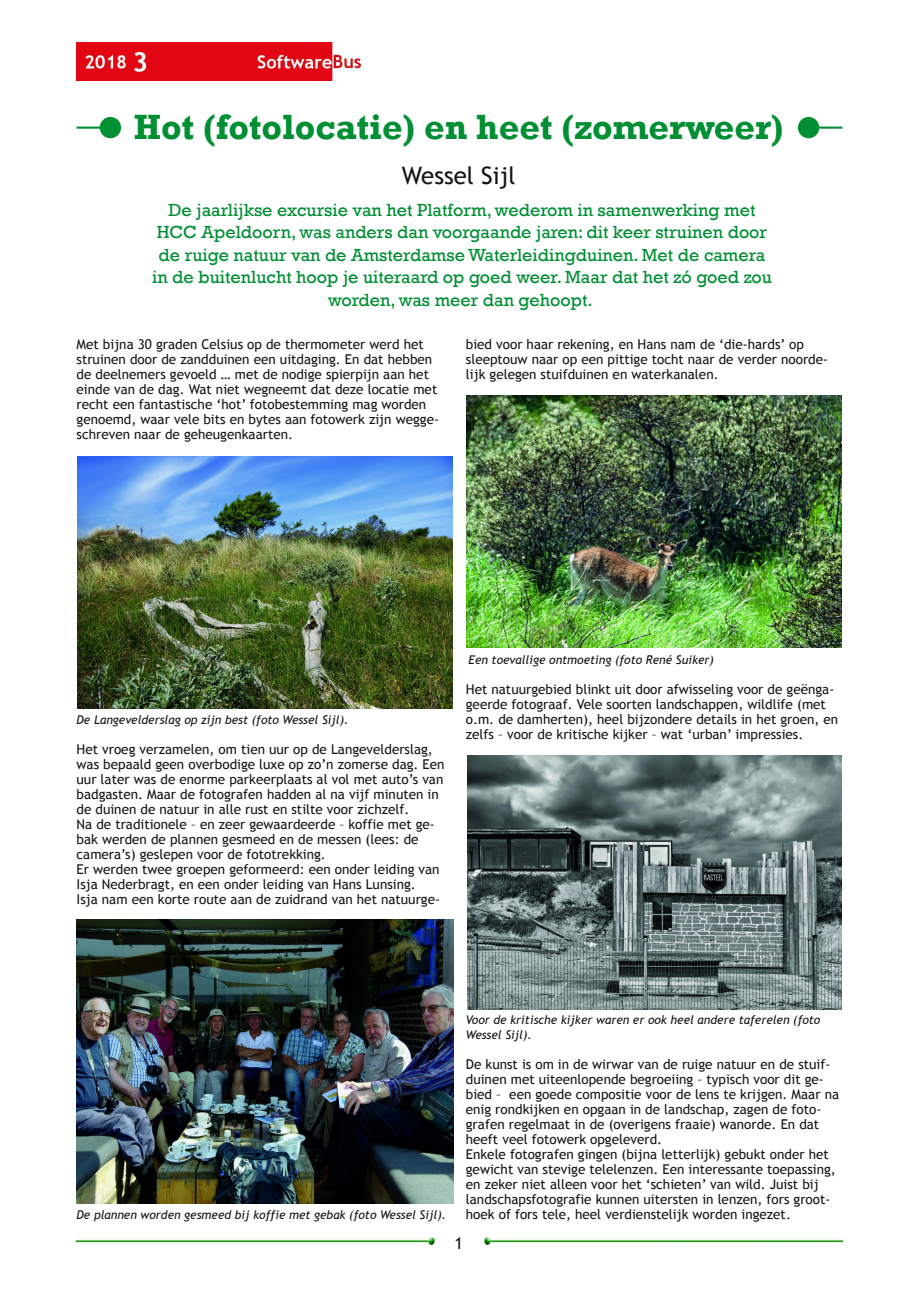
<style>
.page{position:relative;width:919px;height:1289px;background:#fff}
.page>*{position:absolute;margin:0;border:0;box-sizing:border-box;transform-origin:0 0}
.t1{font:700 36px "Rockwell";color:#008f33}
.t2{font:24px "Trebuchet MS";color:#161413}
.t3{font:18px/22.5px "Rockwell";color:#008f33;text-align:center}
.t4{font:16.5px "Trebuchet MS";color:#161413}
.t5{font:13.5px/15px "Trebuchet MS";color:#161413}
.t6{font:italic 12px/15px "Trebuchet MS";color:#161413}
</style>
<div class="page">
<img style="left:77px;top:43px;width:283px;height:38px">
<img style="left:77px;top:1237px;width:358px;height:7px">
<img style="left:484px;top:1237px;width:358px;height:7px">
<hr style="left:808px;top:126px;width:34px;height:3px;background:#008f33">
<div style="left:797px;top:117px;width:22px;height:21px;background:#008f33;border-radius:50%"></div>
<hr style="left:77px;top:126px;width:34px;height:3px;background:#008f33">
<div style="left:100px;top:117px;width:21px;height:21px;background:#008f33;border-radius:50%"></div>
<img style="left:78px;top:456px;width:375px;height:252px">
<img style="left:77px;top:919px;width:377px;height:284px">
<img style="left:466px;top:395px;width:375px;height:252px">
<img style="left:467px;top:756px;width:374px;height:253px">
<h1 class="t1" style="left:134px;top:105px;width:651px">Hot (fotolocatie) en heet (zomerweer)</h1>
<h2 class="t2" style="left:402px;top:161px;width:115px">Wessel Sijl</h2>
<p class="t3" style="left:152px;top:198px;width:621px">De jaarlijkse excursie van het Platform, wederom in samenwerking met HCC Apeldoorn, was anders dan voorgaande jaren: dit keer struinen door de ruige natuur van de Amsterdamse Waterleidingduinen. Met de camera in de buitenlucht hoop je uiteraard op goed weer. Maar dat het zó goed zou worden, was meer dan gehoopt.</p>
<p class="t5" style="left:77px;top:336px;width:364px">Met bijna 30 graden Celsius op de thermometer werd het struinen door de zandduinen een uitdaging. En dat hebben de deelnemers gevoeld … met de nodige spierpijn aan het einde van de dag. Wat niet wegneemt dat deze locatie met recht een fantastische ‘hot’ fotobestemming mag worden genoemd, waar vele bits en bytes aan fotowerk zijn wegge‐ schreven naar de geheugenkaarten.</p>
<p class="t5" style="left:466px;top:336px;width:364px">bied voor haar rekening, en Hans nam de ‘die‐hards’ op sleeptouw naar op een pittige tocht naar de verder noorde‐ lijk gelegen stuifduinen en waterkanalen.</p>
<p class="t6" style="left:77px;top:712px;width:273px">De Langevelderslag op zijn best (foto Wessel Sijl).</p>
<p class="t5" style="left:77px;top:741px;width:369px">Het vroeg verzamelen, om tien uur op de Langevelderslag, was bepaald geen overbodige luxe op zo’n zomerse dag. Een uur later was de enorme parkeerplaats al vol met auto’s van badgasten. Maar de fotografen hadden al na vijf minuten in de duinen de natuur in alle rust en stilte voor zichzelf.<br>Na de traditionele – en zeer gewaardeerde – koffie met ge‐ bak werden de plannen gesmeed en de messen (lees: de camera’s) geslepen voor de fototrekking.<br>Er werden twee groepen geformeerd: een onder leiding van Isja Nederbragt, en een onder leiding van Hans Lunsing.<br>Isja nam een korte route aan de zuidrand van het natuurge‐</p>
<p class="t6" style="left:468px;top:652px;width:247px">Een toevallige ontmoeting (foto René Suiker)</p>
<p class="t5" style="left:466px;top:681px;width:374px">Het natuurgebied blinkt uit door afwisseling voor de geënga‐ geerde fotograaf. Vele soorten landschappen, wildlife (met o.m. de damherten), heel bijzondere details in het groen, en zelfs – voor de kritische kijker – wat ‘urban’ impressies.</p>
<p class="t6" style="left:77px;top:1207px;width:371px">De plannen worden gesmeed bij koffie met gebak (foto Wessel Sijl).</p>
<p class="t6" style="left:466px;top:1012px;width:356px">Voor de kritische kijker waren er ook heel andere taferelen (foto<br>Wessel Sijl).</p>
<p class="t5" style="left:466px;top:1056px;width:375px">De kunst is om in de wirwar van de ruige natuur en de stuif‐ duinen met uiteenlopende begroeiing – typisch voor dit ge‐ bied – een goede compositie voor de lens te krijgen. Maar na enig rondkijken en opgaan in de landschap, zagen de foto‐ grafen regelmaat in de (overigens fraaie) wanorde. En dat heeft veel fotowerk opgeleverd.<br>Enkele fotografen gingen (bijna letterlijk) gebukt onder het gewicht van stevige telelenzen. Een interessante toepassing, en zeker niet alleen voor het ‘schieten’ van wild. Juist bij landschapsfotografie kunnen uitersten in lenzen, fors groot‐ hoek of fors tele, heel verdienstelijk worden ingezet.</p>
<p class="t4" style="left:454px;top:1233px;width:10px">1</p>
</div>
